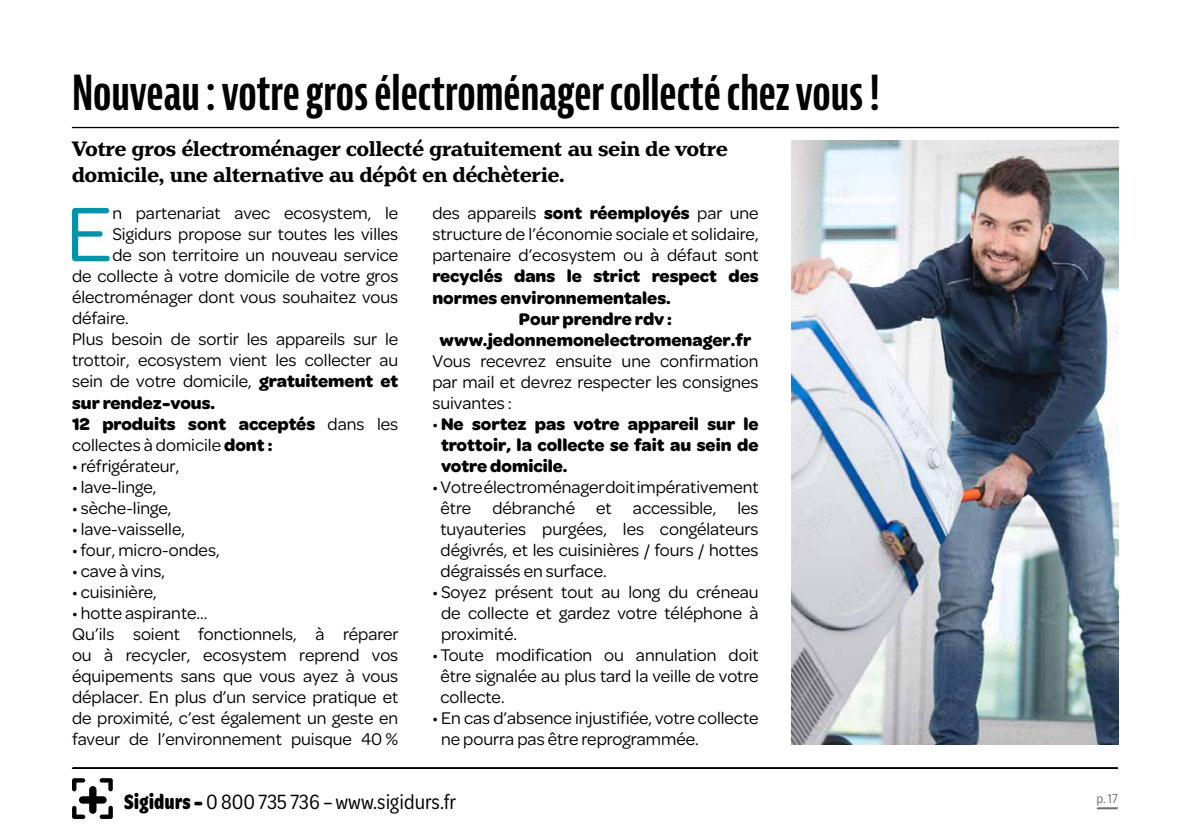
<style>
.page{position:relative;width:1191px;height:840px;background:#fff}
.page>*{position:absolute;margin:0;border:0;box-sizing:border-box;transform-origin:0 0}
.t1{font:82.4px "Omnes";color:#0094aa}
.t2{font:700 extra-condensed 47px "Bernina Sans";color:#000}
.t3{font:700 22px/26px "Henriette";color:#000}
.t4{font:22px "Omnes Narrow";color:#000}
.t5{font:18px/21px "Omnes";color:#000;text-align:justify}
.t6{font:700 18px/21px "Omnes";color:#000;text-align:justify}
.t7{font:14px "Omnes Narrow";color:#706f6f}
.s1{font-weight:700}
.s2{font-weight:400}
</style>
<div class="page">
<svg style="left:1096px;top:807px;width:22px;height:2px"></svg>
<svg style="left:72px;top:767px;width:1046px;height:1px"></svg>
<svg style="left:72px;top:127px;width:1047px;height:1px"></svg>
<svg style="left:72px;top:778px;width:41px;height:40px"></svg>
<img style="left:791px;top:140px;width:328px;height:604px">
<h2 class="t2" style="left:72px;top:66px;width:809px">Nouveau : votre gros électroménager collecté chez vous !</h2>
<p class="t3" style="left:72px;top:135px;width:657px">Votre gros électroménager collecté gratuitement au sein de votre domicile, une alternative au dépôt en déchèterie.</p>
<h1 class="t1" style="left:66px;top:179px;width:48px">E</h1>
<p class="t5" style="left:112px;top:201px;width:287px">n partenariat avec ecosystem, le</p>
<p class="t5" style="left:432px;top:202px;width:328px">des appareils <span class="s1">sont réemployés</span> par une structure de l’économie sociale et solidaire, partenaire d’ecosystem ou à défaut sont</p>
<p class="t6" style="left:432px;top:265px;width:328px">recyclés dans le strict respect des</p>
<p class="t6" style="left:432px;top:286px;width:240px">normes environnementales.</p>
<p class="t6" style="left:519px;top:307px;width:155px">Pour prendre rdv :</p>
<p class="t6" style="left:439px;top:328px;width:313px">www.jedonnemonelectromenager.fr</p>
<p class="t5" style="left:432px;top:349px;width:328px">Vous recevrez ensuite une confirmation par mail et devrez respecter les consignes suivantes :</p>
<p class="t6" style="left:441px;top:412px;width:319px;text-indent:-9px"><span class="s2">•</span> Ne sortez pas votre appareil sur le trottoir, la collecte se fait au sein de votre domicile.</p>
<p class="t5" style="left:440px;top:475px;width:320px;text-indent:-8px">• Votre électroménager doit impérativement être débranché et accessible, les tuyauteries purgées, les congélateurs dégivrés, et les cuisinières / fours / hottes dégraissés en surface.</p>
<p class="t5" style="left:441px;top:580px;width:319px;text-indent:-9px">• Soyez présent tout au long du créneau de collecte et gardez votre téléphone à proximité.</p>
<p class="t5" style="left:440px;top:643px;width:320px;text-indent:-8px">• Toute modification ou annulation doit être signalée au plus tard la veille de votre collecte.</p>
<p class="t5" style="left:441px;top:706px;width:319px;text-indent:-9px">• En cas d’absence injustifiée, votre collecte ne pourra pas être reprogrammée.</p>
<p class="t5" style="left:112px;top:223px;width:287px">Sigidurs propose sur toutes les villes</p>
<p class="t5" style="left:112px;top:244px;width:287px">de son territoire un nouveau service</p>
<p class="t5" style="left:72px;top:265px;width:328px">de collecte à votre domicile de votre gros</p>
<p class="t5" style="left:72px;top:286px;width:328px">électroménager dont vous souhaitez vous</p>
<p class="t5" style="left:72px;top:307px;width:58px">défaire.</p>
<p class="t5" style="left:72px;top:328px;width:328px">Plus besoin de sortir les appareils sur le</p>
<p class="t5" style="left:72px;top:349px;width:328px">trottoir, ecosystem vient les collecter au</p>
<p class="t5" style="left:72px;top:370px;width:328px">sein de votre domicile, <span class="s1">gratuitement et</span></p>
<p class="t6" style="left:72px;top:390px;width:145px">sur rendez-vous.</p>
<p class="t6" style="left:72px;top:411px;width:328px">12 produits sont acceptés <span class="s2">dans les</span></p>
<p class="t5" style="left:72px;top:433px;width:202px">collectes à domicile <span class="s1">dont :</span></p>
<p class="t5" style="left:72px;top:454px;width:109px">• réfrigérateur,</p>
<p class="t5" style="left:72px;top:475px;width:86px">• lave-linge,</p>
<p class="t5" style="left:72px;top:496px;width:101px">• sèche-linge,</p>
<p class="t5" style="left:72px;top:517px;width:115px">• lave-vaisselle,</p>
<p class="t5" style="left:72px;top:538px;width:149px">• four, micro-ondes,</p>
<p class="t5" style="left:72px;top:559px;width:95px">• cave à vins,</p>
<p class="t5" style="left:72px;top:580px;width:86px">• cuisinière,</p>
<p class="t5" style="left:72px;top:601px;width:328px;text-align:left">• hotte aspirante…<br>Qu’ils soient fonctionnels, à réparer ou à recycler, ecosystem reprend vos équipements sans que vous ayez à vous déplacer. En plus d’un service pratique et de proximité, c’est également un geste en faveur de l’environnement puisque 40 %</p>
<p class="t4" style="left:124px;top:787px;width:333px"><span class="s1">Sigidurs –</span> 0 800 735 736 – www.sigidurs.fr</p>
<p class="t7" style="left:1096px;top:789px;width:23px">p. 17</p>
</div>
